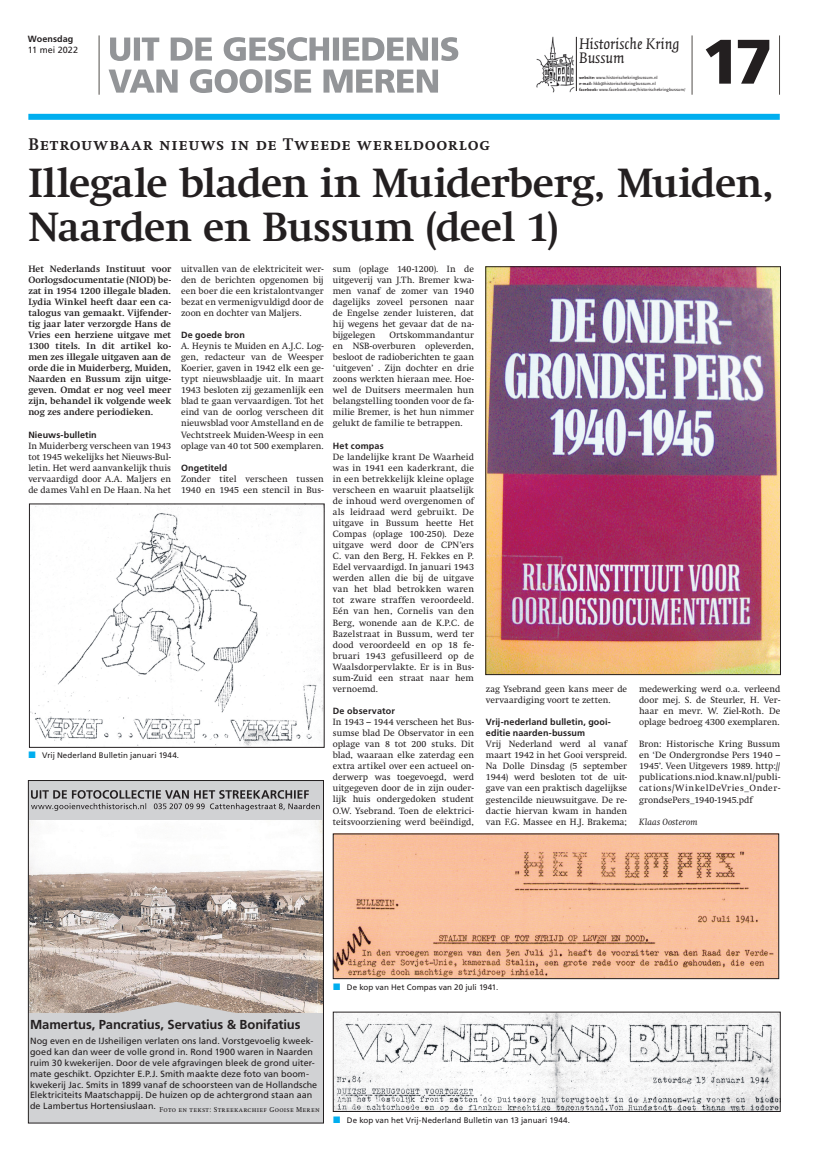
<style>
.page{position:relative;width:820px;height:1163px;background:#fff}
.page>*{position:absolute;margin:0;border:0;box-sizing:border-box;transform-origin:0 0}
.t1{font:900 62.7px "Frutiger LT Std";color:#231f20}
.t2{font:700 40px/44.2px "Swift";letter-spacing:-.015em;color:#231f20}
.t3{font:700 16.5px "Swift";letter-spacing:.045em;color:#231f20}
.t4{font:italic 16.4px/13.9px "Quadraat";color:#231f20}
.t5{font:700 13px "Frutiger LT Std";letter-spacing:-.01em;color:#231f20}
.t6{font:9px/11.1px "Swift";letter-spacing:.005em;color:#231f20;text-align:justify}
.t7{font:9px/10.8px "Frutiger LT Std";color:#231f20}
.t8{font:700 9px/11.1px "Swift";letter-spacing:-.005em;color:#231f20;text-align:justify}
.t9{font:700 9px/11.1px "Frutiger LT Std";letter-spacing:.01em;color:#231f20}
.t10{font:italic 9px "Swift";letter-spacing:.02em;color:#231f20}
.t11{font:8px "Frutiger LT Std";letter-spacing:.005em;color:#231f20}
.t12{font:7px "Swift";letter-spacing:.045em;color:#231f20}
.t13{font:4.6px/5.8px "Quadraat Sans";letter-spacing:.01em;color:#231f20}
.s1{font-weight:700;font-size:4.4px}
</style>
<div class="page">
<img style="left:536px;top:36px;width:39px;height:57px">
<hr style="left:576px;top:37px;width:1px;height:54px;background:#231f20">
<div style="left:28px;top:114px;width:751px;height:6px;background:#00aeef"></div>
<hr style="left:99px;top:35px;width:1px;height:60px;background:#524e4b">
<hr style="left:691px;top:35px;width:1px;height:60px;background:#524e4b">
<hr style="left:779px;top:35px;width:1px;height:60px;background:#524e4b">
<svg style="left:108px;top:69px;width:330px;height:24px"></svg>
<svg style="left:110px;top:37px;width:348px;height:24px"></svg>
<div style="left:29px;top:1012px;width:294px;height:110px;background:#d1d2d4"></div>
<img style="left:30px;top:819px;width:291px;height:193px">
<svg style="left:107px;top:1001px;width:138px;height:12px"></svg>
<img style="left:487px;top:268px;width:291px;height:404px">
<div style="left:485px;top:266px;width:295px;height:408px;border:1px solid #231f20"></div>
<div style="left:28px;top:780px;width:295px;height:39px;background:#d1d2d4"></div>
<img style="left:335px;top:1013px;width:443px;height:96px">
<div style="left:28px;top:780px;width:295px;height:343px;border:1px solid #231f20"></div>
<svg style="left:31px;top:790px;width:288px;height:20px"></svg>
<img style="left:31px;top:505px;width:291px;height:240px">
<img style="left:335px;top:835px;width:441px;height:141px">
<p class="t9" style="left:28px;top:33px;width:47px">Woensdag</p>
<p class="t7" style="left:28px;top:44px;width:52px">11 mei 2022</p>
<h3 class="t3" style="left:29px;top:134px;width:462px">Betrouwbaar nieuws in de Tweede wereldoorlog</h3>
<h3 class="t4" style="left:579px;top:37px;width:102px">Historische Kring<br>Bussum</h3>
<p class="t13" style="left:579px;top:75px;width:108px"><span class="s1">website:</span> www.historischekringbussum.nl<br><span class="s1">e-mail:</span> hkb@historischekringbussum.nl<br><span class="s1">facebook:</span> www.facebook.com/historischekringbussum/</p>
<h1 class="t1" style="left:701px;top:24px;width:73px">17</h1>
<h2 class="t2" style="left:28px;top:161px;width:746px">Illegale bladen in Muiderberg, Muiden,<br>Naarden en Bussum (deel 1)</h2>
<p class="t8" style="left:28px;top:263px;width:144px">Het Nederlands Instituut voor Oorlogsdocumentatie (NIOD) be&shy;zat in 1954 1200 illegale bladen.<br>Lydia Winkel heeft daar een ca&shy;talogus van gemaakt. Vijfender&shy;tig jaar later verzorgde Hans de Vries een herziene uitgave met 1300 titels. In dit artikel ko&shy;men zes illegale uitgaven aan de orde die in Muiderberg, Muiden, Naarden en Bussum zijn uitge&shy;geven. Omdat er nog veel meer zijn, behandel ik volgende week nog zes andere periodieken.</p>
<p class="t9" style="left:28px;top:429px;width:70px">Nieuws-bulletin</p>
<p class="t6" style="left:28px;top:440px;width:144px">In Muiderberg verscheen van 1943 tot 1945 wekelijks het Nieuws-Bul&shy;letin. Het werd aanvankelijk thuis vervaardigd door A.A. Maljers en de dames Vahl en De Haan. Na het</p>
<p class="t6" style="left:181px;top:263px;width:144px">uitvallen van de elektriciteit wer&shy;den de berichten opgenomen bij een boer die een kristalontvanger bezat en vermenigvuldigd door de zoon en dochter van Maljers.</p>
<p class="t9" style="left:181px;top:329px;width:65px">De goede bron</p>
<p class="t6" style="left:181px;top:340px;width:144px">A. Heynis te Muiden en A.J.C. Log&shy;gen, redacteur van de Weesper Koerier, gaven in 1942 elk een ge&shy;typt nieuwsblaadje uit. In maart 1943 besloten zij gezamenlijk een blad te gaan vervaardigen. Tot het eind van de oorlog verscheen dit nieuwsblad voor Amstelland en de Vechtstreek Muiden-Weesp in een oplage van 40 tot 500 exemplaren.</p>
<p class="t9" style="left:181px;top:462px;width:48px">Ongetiteld</p>
<p class="t6" style="left:181px;top:473px;width:144px">Zonder titel verscheen tussen<br>1940 en 1945 een stencil in Bus-</p>
<p class="t11" style="left:42px;top:750px;width:138px">Vrij Nederland Bulletin januari 1944.</p>
<p class="t6" style="left:333px;top:263px;width:143px">sum (oplage 140-1200). In de uitgeverij van J.Th. Bremer kwa&shy;men vanaf de zomer van 1940 dagelijks zoveel personen naar de Engelse zender luisteren, dat hij wegens het gevaar dat de na&shy;bijgelegen</p>
<p class="t6" style="left:333px;top:329px;width:142px;text-indent:56px">Ortskommandantur en NSB-overburen opleverden, besloot de radioberichten te gaan ‘uitgeven’ . Zijn dochter en drie zoons werkten hieraan mee. Hoe&shy;wel de Duitsers meermalen hun belangstelling toonden voor de fa&shy;milie Bremer, is het hun nimmer gelukt de familie te betrappen.</p>
<p class="t9" style="left:333px;top:440px;width:52px">Het compas</p>
<p class="t6" style="left:333px;top:451px;width:143px">De landelijke krant De Waarheid was in 1941 een kaderkrant, die in een betrekkelijk kleine oplage verscheen en waaruit plaatselijk de inhoud werd overgenomen of als leidraad werd gebruikt. De uitgave in Bussum heette Het Compas (oplage 100-250). Deze uitgave werd door de CPN’ers C. van den Berg, H. Fekkes en P.<br>Edel vervaardigd. In januari 1943 werden allen die bij de uitgave van het blad betrokken waren tot zware straffen veroordeeld.<br>Eén van hen, Cornelis van den Berg, wonende aan de K.P.C. de Bazelstraat in Bussum, werd ter dood veroordeeld en op 18 fe&shy;bruari 1943 gefusilleerd op de Waalsdorpervlakte. Er is in Bus&shy;sum-Zuid een straat naar hem vernoemd.</p>
<p class="t9" style="left:333px;top:705px;width:64px">De observator</p>
<p class="t6" style="left:333px;top:716px;width:143px">In 1943 – 1944 verscheen het Bus&shy;sumse blad De Observator in een oplage van 8 tot 200 stuks. Dit blad, waaraan elke zaterdag een extra artikel over een actueel on&shy;derwerp was toegevoegd, werd uitgegeven door de in zijn ouder&shy;lijk huis ondergedoken student O.W. Ysebrand. Toen de elektrici&shy;teitsvoorziening werd beëindigd,</p>
<p class="t6" style="left:486px;top:683px;width:142px">zag Ysebrand geen kans meer de vervaardiging voort te zetten.</p>
<p class="t9" style="left:486px;top:716px;width:126px">Vrij-nederland bulletin, gooi&shy;editie naarden-bussum</p>
<p class="t6" style="left:486px;top:738px;width:143px">Vrij Nederland werd al vanaf maart 1942 in het Gooi verspreid.<br>Na Dolle Dinsdag (5 september 1944) werd besloten tot de uit&shy;gave van een praktisch dagelijkse gestencilde nieuwsuitgave. De re&shy;dactie hiervan kwam in handen van F.G. Massee en H.J. Brakema;</p>
<p class="t6" style="left:639px;top:683px;width:143px">medewerking werd o.a. verleend door mej. S. de Steurler, H. Ver&shy;haar en mevr. W. Ziel-Roth. De oplage bedroeg 4300 exemplaren.</p>
<p class="t6" style="left:639px;top:738px;width:143px">Bron: Historische Kring Bussum en ‘De Ondergrondse Pers 1940 – 1945’. Veen Uitgevers 1989. http:// publications.niod.knaw.nl/publi&shy;cations/WinkelDeVries_Onder&shy;grondsePers_1940-1945.pdf</p>
<p class="t10" style="left:639px;top:816px;width:60px">Klaas Oosterom</p>
<h3 class="t5" style="left:30px;top:1016px;width:272px">Mamertus, Pancratius, Servatius &amp; Bonifatius</h3>
<p class="t7" style="left:30px;top:1035px;width:288px">Nog even en de IJsheiligen verlaten ons land. Vorstgevoelig kweek&shy;goed kan dan weer de volle grond in. Rond 1900 waren in Naarden ruim 30 kwekerijen. Door de vele afgravingen bleek de grond uiter&shy;mate geschikt. Opzichter E.P.J. Smith maakte deze foto van boom&shy;kwekerij Jac. Smits in 1899 vanaf de schoorsteen van de Hollandsche Elektriciteits Maatschappij. De huizen op de achtergrond staan aan de Lambertus Hortensiuslaan.</p>
<p class="t12" style="left:159px;top:1105px;width:162px">Foto en tekst: Streekarchief Gooise Meren</p>
<p class="t11" style="left:347px;top:982px;width:153px">De kop van Het Compas van 20 juli 1941.</p>
<p class="t11" style="left:347px;top:1115px;width:225px">De kop van het Vrij-Nederland Bulletin van 13 januari 1944.</p>
</div>
